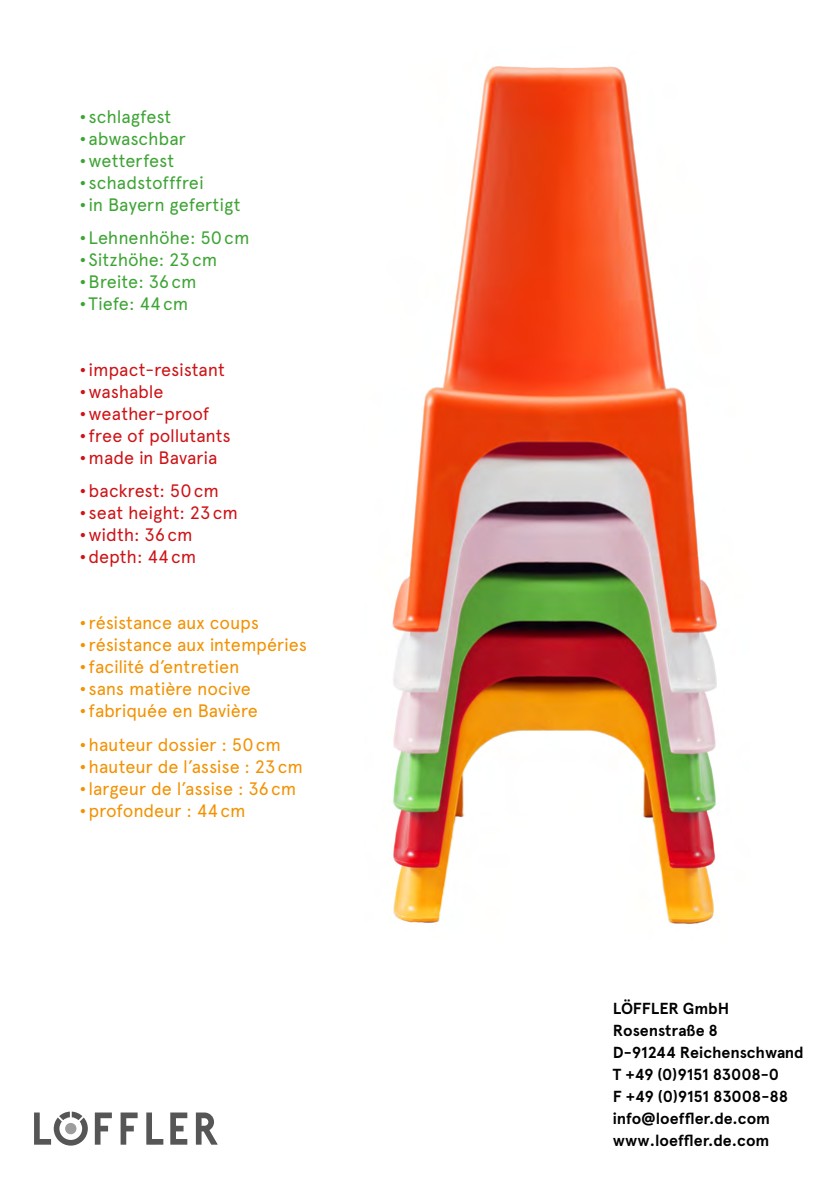
<style>
.page{position:relative;width:840px;height:1191px;background:#fff}
.page>*{position:absolute;margin:0;border:0;box-sizing:border-box;transform-origin:0 0}
.t1{font:18px "Apercu";letter-spacing:-.01em;color:#f39100}
.t2{font:18px "Apercu";letter-spacing:-.005em;color:#cd1316}
.t3{font:18px "Apercu";letter-spacing:-.005em;color:#3da434}
.t4{font:700 16px/22px "Apercu";letter-spacing:-.005em;color:#000}
.s1{font-weight:700}
</style>
<div class="page">
<img style="left:392px;top:66px;width:325px;height:858px">
<svg style="left:95px;top:1112px;width:17px;height:32px"></svg>
<svg style="left:120px;top:1112px;width:17px;height:32px"></svg>
<svg style="left:170px;top:1112px;width:17px;height:32px"></svg>
<svg style="left:196px;top:1112px;width:22px;height:32px"></svg>
<svg style="left:34px;top:1111px;width:54px;height:34px"></svg>
<svg style="left:146px;top:1112px;width:17px;height:32px"></svg>
<p class="t3" style="left:79px;top:105px;width:93px"><span class="s1">•</span> schlagfest</p>
<p class="t3" style="left:79px;top:127px;width:108px"><span class="s1">•</span>abwaschbar</p>
<p class="t3" style="left:79px;top:149px;width:96px"><span class="s1">•</span>wetterfest</p>
<p class="t3" style="left:79px;top:171px;width:126px"><span class="s1">•</span> schadstofffrei</p>
<p class="t3" style="left:79px;top:193px;width:163px"><span class="s1">•</span>in Bayern gefertigt</p>
<p class="t3" style="left:79px;top:227px;width:171px"><span class="s1">•</span> Lehnenhöhe: 50cm</p>
<p class="t3" style="left:79px;top:249px;width:139px"><span class="s1">•</span>Sitzhöhe: 23cm</p>
<p class="t3" style="left:79px;top:271px;width:119px"><span class="s1">•</span>Breite: 36cm</p>
<p class="t3" style="left:79px;top:293px;width:110px"><span class="s1">•</span>Tiefe: 44cm</p>
<p class="t2" style="left:79px;top:359px;width:147px"><span class="s1">•</span> impact-resistant</p>
<p class="t2" style="left:79px;top:381px;width:85px"><span class="s1">•</span>washable</p>
<p class="t2" style="left:79px;top:403px;width:131px"><span class="s1">•</span>weather-proof</p>
<p class="t2" style="left:79px;top:425px;width:153px"><span class="s1">•</span>free of pollutants</p>
<p class="t2" style="left:79px;top:447px;width:139px"><span class="s1">•</span>made in Bavaria</p>
<p class="t2" style="left:79px;top:480px;width:141px"><span class="s1">•</span> backrest: 50cm</p>
<p class="t2" style="left:79px;top:502px;width:160px"><span class="s1">•</span> seat height: 23cm</p>
<p class="t2" style="left:79px;top:524px;width:115px"><span class="s1">•</span>width: 36cm</p>
<p class="t2" style="left:79px;top:546px;width:118px"><span class="s1">•</span>depth: 44cm</p>
<p class="t1" style="left:79px;top:612px;width:181px"><span class="s1">•</span> résistance aux coups</p>
<p class="t1" style="left:79px;top:634px;width:229px"><span class="s1">•</span> résistance aux intempéries</p>
<p class="t1" style="left:79px;top:656px;width:162px"><span class="s1">•</span>facilité d’entretien</p>
<p class="t1" style="left:79px;top:678px;width:173px"><span class="s1">•</span> sans matière nocive</p>
<p class="t1" style="left:79px;top:700px;width:180px"><span class="s1">•</span>fabriquée en Bavière</p>
<p class="t1" style="left:79px;top:733px;width:203px"><span class="s1">•</span> hauteur dossier : 50cm</p>
<p class="t1" style="left:79px;top:755px;width:225px"><span class="s1">•</span>hauteur de l’assise : 23cm</p>
<p class="t1" style="left:79px;top:777px;width:218px"><span class="s1">•</span>largeur de l’assise : 36cm</p>
<p class="t1" style="left:79px;top:799px;width:168px"><span class="s1">•</span>profondeur : 44cm</p>
<p class="t4" style="left:612px;top:997px;width:192px">LÖFFLER GmbH<br>Rosenstraße 8<br>D-91244 Reichenschwand<br>T +49 (0)9151 83008-0<br>F +49 (0)9151 83008-88 info@loeffler.de.com www.loeffler.de.com</p>
</div>
